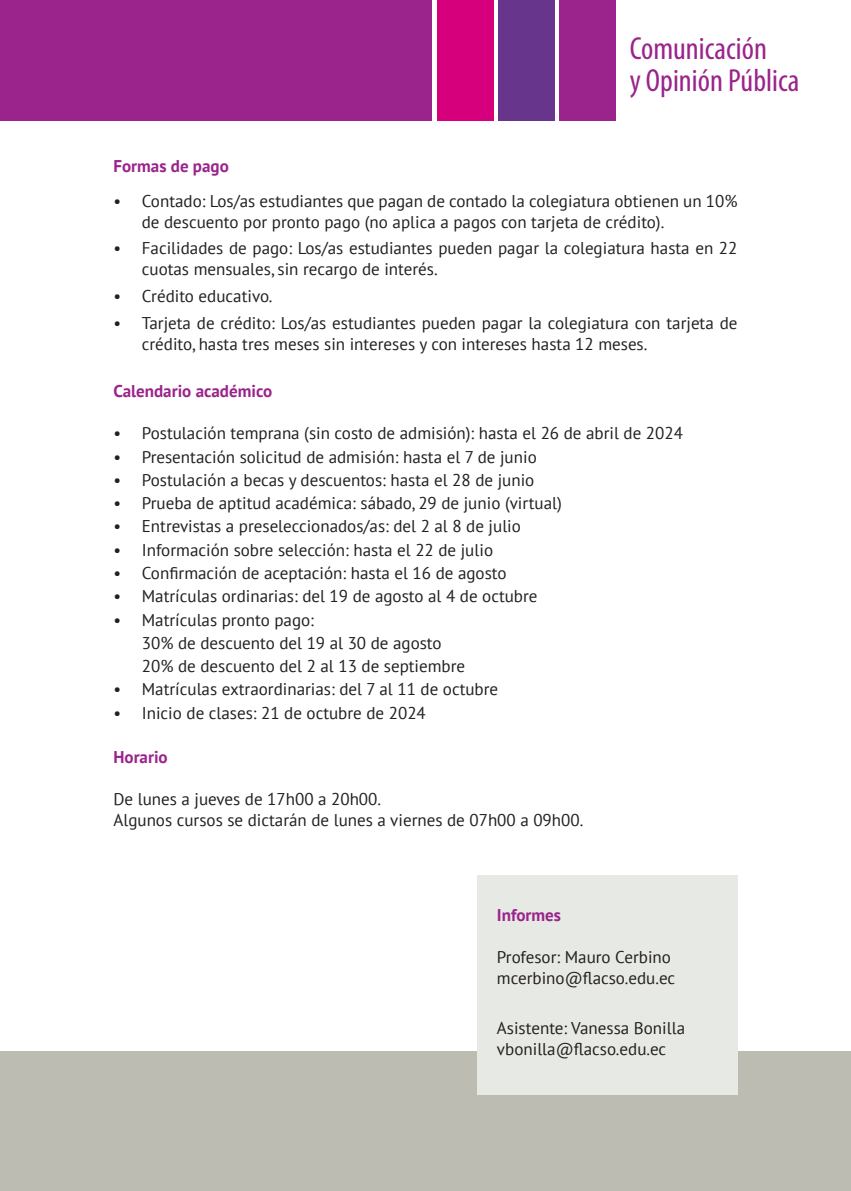
<style>
.page{position:relative;width:851px;height:1191px;background:#fff}
.page>*{position:absolute;margin:0;border:0;box-sizing:border-box;transform-origin:0 0}
.t1{font:32px "Myriad Variable Concept";color:#9a248b}
.requisitos{font:17px/21px "PT Sans";color:#231f20}
.Texto_principal{font:17px "PT Sans";color:#231f20}
.Subtítulo{font:700 17px "PT Sans";color:#9a248b}
</style>
<div class="page">
<div style="left:0;top:1051px;width:850px;height:140px;background:#bcbcb2"></div>
<div style="left:476px;top:875px;width:261px;height:219px;background:#e7e9e4"></div>
<div style="left:0;top:0;width:431px;height:120px;background:#9a248b"></div>
<div style="left:559px;top:0;width:57px;height:120px;background:#9a248b"></div>
<div style="left:498px;top:0;width:56px;height:120px;background:#68358c"></div>
<div style="left:437px;top:0;width:56px;height:120px;background:#d6007d"></div>
<p class="t1" style="left:629px;top:29px;width:139px">Comunicación</p>
<p class="t1" style="left:629px;top:61px;width:171px">y Opinión Pública</p>
<p class="Subtítulo" style="left:113px;top:154px;width:117px">Formas de pago</p>
<p class="requisitos" style="left:142px;top:190px;width:597px;text-indent:-28px">• Contado: Los/as estudiantes que pagan de contado la colegiatura obtienen un 10% de descuento por pronto pago (no aplica a pagos con tarjeta de crédito).</p>
<p class="requisitos" style="left:142px;top:237px;width:597px;text-indent:-28px">• Facilidades de pago: Los/as estudiantes pueden pagar la colegiatura hasta en 22 cuotas mensuales, sin recargo de interés.</p>
<p class="requisitos" style="left:113px;top:285px;width:161px">• Crédito educativo.</p>
<p class="requisitos" style="left:142px;top:312px;width:597px;text-indent:-28px">• Tarjeta de crédito: Los/as estudiantes pueden pagar la colegiatura con tarjeta de crédito, hasta tres meses sin intereses y con intereses hasta 12 meses.</p>
<p class="Subtítulo" style="left:113px;top:380px;width:160px">Calendario académico</p>
<p class="requisitos" style="left:113px;top:422px;width:571px">• Postulación temprana (sin costo de admisión): hasta el 26 de abril de 2024</p>
<p class="requisitos" style="left:113px;top:446px;width:425px">• Presentación solicitud de admisión: hasta el 7 de junio</p>
<p class="requisitos" style="left:113px;top:469px;width:422px">• Postulación a becas y descuentos: hasta el 28 de junio</p>
<p class="requisitos" style="left:113px;top:492px;width:450px">• Prueba de aptitud académica: sábado, 29 de junio (virtual)</p>
<p class="requisitos" style="left:113px;top:515px;width:409px">• Entrevistas a preseleccionados/as: del 2 al 8 de julio</p>
<p class="requisitos" style="left:113px;top:539px;width:381px">• Información sobre selección: hasta el 22 de julio</p>
<p class="requisitos" style="left:113px;top:562px;width:394px">• Confirmación de aceptación: hasta el 16 de agosto</p>
<p class="requisitos" style="left:113px;top:585px;width:425px">• Matrículas ordinarias: del 19 de agosto al 4 de octubre</p>
<p class="requisitos" style="left:113px;top:608px;width:202px">• Matrículas pronto pago:</p>
<p class="requisitos" style="left:142px;top:632px;width:301px">30% de descuento del 19 al 30 de agosto</p>
<p class="requisitos" style="left:142px;top:655px;width:325px">20% de descuento del 2 al 13 de septiembre</p>
<p class="requisitos" style="left:113px;top:678px;width:386px">• Matrículas extraordinarias: del 7 al 11 de octubre</p>
<p class="requisitos" style="left:113px;top:702px;width:314px">• Inicio de clases: 21 de octubre de 2024</p>
<p class="Subtítulo" style="left:113px;top:745px;width:56px">Horario</p>
<p class="Texto_principal" style="left:113px;top:788px;width:269px">De lunes a jueves de 17h00 a 20h00.</p>
<p class="Texto_principal" style="left:113px;top:809px;width:471px">Algunos cursos se dictarán de lunes a viernes de 07h00 a 09h00.</p>
<p class="Subtítulo" style="left:497px;top:903px;width:66px">Informes</p>
<p class="Texto_principal" style="left:497px;top:946px;width:175px">Profesor: Mauro Cerbino</p>
<p class="Texto_principal" style="left:497px;top:967px;width:180px">mcerbino@flacso.edu.ec</p>
<p class="Texto_principal" style="left:497px;top:1016px;width:190px">Asistente: Vanessa Bonilla</p>
<p class="Texto_principal" style="left:497px;top:1037px;width:171px">vbonilla@flacso.edu.ec</p>
</div>
